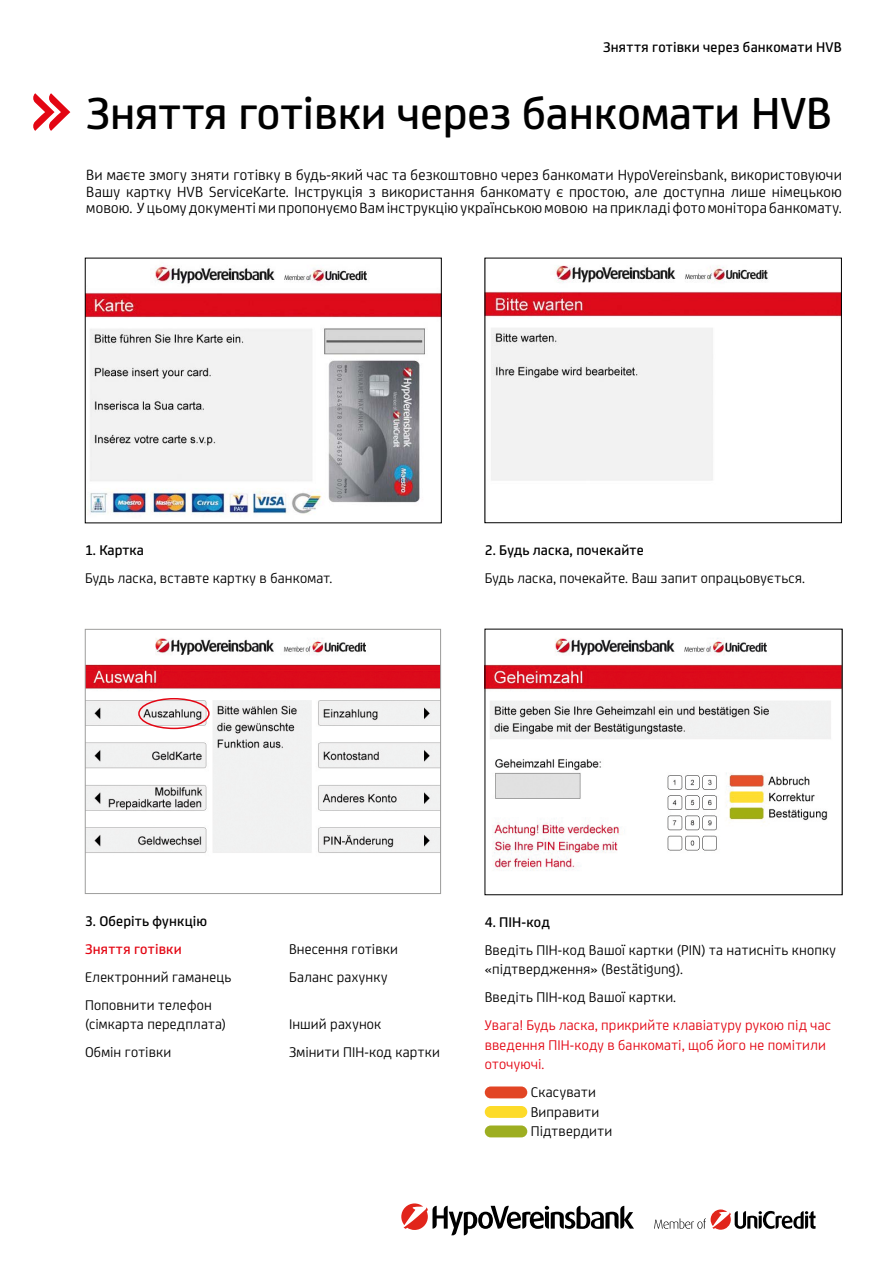
<style>
.page{position:relative;width:893px;height:1263px;background:#fff}
.page>*{position:absolute;margin:0;border:0;box-sizing:border-box;transform-origin:0 0}
.t1{font:500 48px "Uni Credit CY";color:#000}
.t2{font:15.75px/16.5px "Uni Credit CY";letter-spacing:.01em;color:#000;text-align:justify}
.t3{font:15px/19.5px "Uni Credit CY";letter-spacing:.015em;color:#000}
.t4{font:15px/19.5px "Uni Credit CY";letter-spacing:.01em;color:#e30613}
.t5{font:500 15px "Uni Credit CY";letter-spacing:.015em;color:#000}
.t6{font:500 15px "Uni Credit CY";letter-spacing:.02em;color:#e30613}
</style>
<div class="page">
<svg style="left:654px;top:1209px;width:161px;height:21px"></svg>
<svg style="left:401px;top:1203px;width:233px;height:32px"></svg>
<img style="left:87px;top:265px;width:352px;height:250px">
<img style="left:87px;top:638px;width:352px;height:215px">
<div style="left:85px;top:629px;width:356px;height:265px;border:1px solid #9d9d9c"></div>
<img style="left:487px;top:265px;width:353px;height:216px">
<img style="left:487px;top:638px;width:353px;height:233px">
<div style="left:485px;top:1086px;width:42px;height:12px;background:#e24524;border-radius:6px"></div>
<div style="left:485px;top:1106px;width:42px;height:12px;background:#fddb29;border-radius:6px"></div>
<div style="left:485px;top:1125px;width:42px;height:12px;background:#9dae21;border-radius:6px"></div>
<div style="left:138px;top:698px;width:72px;height:31px;border:2px solid #e30613;border-radius:50%"></div>
<svg style="left:33px;top:93px;width:37px;height:38px"></svg>
<p class="t5" style="left:603px;top:36px;width:240px">Зняття готівки через банкомати HVB</p>
<h1 class="t1" style="left:86px;top:78px;width:747px">Зняття готівки через банкомати HVB</h1>
<p class="t2" style="left:86px;top:166px;width:757px">Ви маєте змогу зняти готівку в будь-який час та безкоштовно через банкомати HypoVereinsbank, використовуючи Вашу картку HVB ServiceKarte. Інструкція з використання банкомату є простою, але доступна лише німецькою мовою. У цьому документі ми пропонуємо Вам інструкцію українською мовою на прикладі фото монітора банкомату.</p>
<p class="t5" style="left:85px;top:539px;width:60px">1. Картка</p>
<p class="t3" style="left:85px;top:567px;width:249px">Будь ласка, вставте картку в банкомат.</p>
<p class="t5" style="left:485px;top:539px;width:161px">2. Будь ласка, почекайте</p>
<p class="t3" style="left:485px;top:567px;width:322px">Будь ласка, почекайте. Ваш запит опрацьовується.</p>
<p class="t5" style="left:85px;top:910px;width:124px">3. Оберіть функцію</p>
<p class="t6" style="left:85px;top:938px;width:98px">Зняття готівки</p>
<p class="t3" style="left:289px;top:938px;width:110px">Внесення готівки</p>
<p class="t3" style="left:85px;top:966px;width:148px">Електронний гаманець</p>
<p class="t3" style="left:289px;top:966px;width:100px">Баланс рахунку</p>
<p class="t3" style="left:85px;top:994px;width:143px">Поповнити телефон (сімкарта передплата)</p>
<p class="t3" style="left:289px;top:1013px;width:94px">Інший рахунок</p>
<p class="t3" style="left:85px;top:1041px;width:88px">Обмін готівки</p>
<p class="t3" style="left:289px;top:1041px;width:152px">Змінити ПІН-код картки</p>
<p class="t5" style="left:485px;top:911px;width:67px">4. ПІН-код</p>
<p class="t3" style="left:485px;top:939px;width:353px">Введіть ПІН-код Вашої картки (PIN) та натисніть кнопку «підтвердження» (Bestätigung).</p>
<p class="t3" style="left:485px;top:987px;width:193px">Введіть ПІН-код Вашої картки.</p>
<p class="t4" style="left:485px;top:1015px;width:348px">Увага! Будь ласка, прикрийте клавіатуру рукою під час введення ПІН-коду в банкоматі, щоб його не помітили оточуючі.</p>
<p class="t3" style="left:531px;top:1082px;width:83px">Скасувати<br>Виправити<br>Підтвердити</p>
</div>
